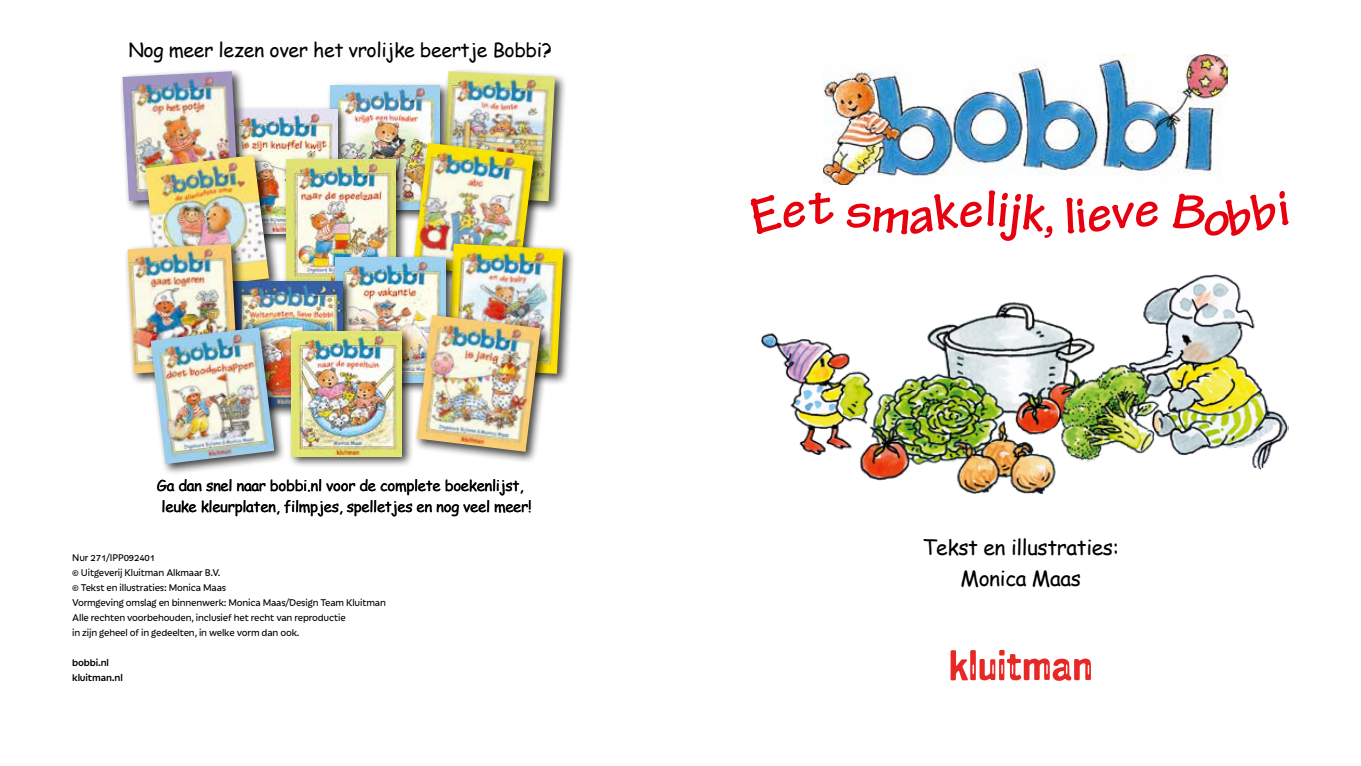
<style>
.page{position:relative;width:1361px;height:766px;background:#fff}
.page>*{position:absolute;margin:0;border:0;box-sizing:border-box;transform-origin:0 0}
.t1{font:21px/31.5px "Comic Sans MS";letter-spacing:-.02em;color:#000;text-align:center}
.t2{font:19.5px "Comic Sans MS";letter-spacing:-.02em;color:#000}
.t3{font:15px/21px "Comic Sans MS";letter-spacing:-.02em;color:#000;text-align:center}
.t4{font:10.5px/15px "Iskra";letter-spacing:-.015em;color:#000}
.t5{font:500 10.5px/15px "Iskra";letter-spacing:-.015em;color:#000}
</style>
<div class="page">
<div style="left:438px;top:68px;width:129px;height:145px;background:#000;opacity:.75"></div>
<img style="left:442px;top:71px;width:113px;height:130px">
<div style="left:326px;top:81px;width:126px;height:141px;background:#000;opacity:.75"></div>
<img style="left:330px;top:85px;width:109px;height:124px">
<div style="left:223px;top:105px;width:126px;height:141px;background:#000;opacity:.75"></div>
<img style="left:251px;top:109px;width:86px;height:124px">
<div style="left:119px;top:68px;width:132px;height:145px;background:#000;opacity:.75"></div>
<img style="left:122px;top:71px;width:116px;height:130px">
<div style="left:282px;top:155px;width:126px;height:141px;background:#000;opacity:.75"></div>
<img style="left:286px;top:159px;width:110px;height:118px">
<div style="left:141px;top:151px;width:140px;height:152px;background:#000;opacity:.75"></div>
<img style="left:145px;top:155px;width:124px;height:122px">
<div style="left:409px;top:140px;width:137px;height:151px;background:#000;opacity:.75"></div>
<img style="left:413px;top:143px;width:121px;height:110px">
<div style="left:444px;top:240px;width:131px;height:146px;background:#000;opacity:.75"></div>
<img style="left:447px;top:243px;width:116px;height:130px">
<div style="left:332px;top:253px;width:126px;height:141px;background:#000;opacity:.75"></div>
<img style="left:336px;top:257px;width:109px;height:70px">
<div style="left:229px;top:277px;width:125px;height:141px;background:#000;opacity:.75"></div>
<img style="left:249px;top:281px;width:93px;height:125px">
<div style="left:124px;top:240px;width:125px;height:145px;background:#000;opacity:.75"></div>
<img style="left:128px;top:244px;width:109px;height:129px">
<div style="left:287px;top:327px;width:127px;height:141px;background:#000;opacity:.75"></div>
<img style="left:291px;top:331px;width:110px;height:125px">
<div style="left:147px;top:324px;width:139px;height:151px;background:#000;opacity:.75"></div>
<img style="left:151px;top:327px;width:123px;height:137px">
<div style="left:413px;top:311px;width:139px;height:153px;background:#000;opacity:.75"></div>
<img style="left:417px;top:315px;width:124px;height:136px">
<img style="left:823px;top:55px;width:404px;height:130px">
<svg style="left:950px;top:649px;width:141px;height:31px"></svg>
<img style="left:761px;top:274px;width:527px;height:219px">
<h2 class="t2" style="left:128px;top:36px;width:425px">Nog meer lezen over het vrolijke beertje Bobbi?</h2>
<h3 class="t3" style="left:157px;top:474px;width:376px">Ga dan snel naar bobbi.nl voor de complete boekenlijst, leuke kleurplaten, filmpjes, spelletjes en nog veel meer!</h3>
<p class="t4" style="left:72px;top:549px;width:315px">Nur 271/IPP092401<br>© Uitgeverij Kluitman Alkmaar B.V.<br>© Tekst en illustraties: Monica Maas<br>Vormgeving omslag en binnenwerk: Monica Maas/Design Team Kluitman Alle rechten voorbehouden, inclusief het recht van reproductie<br>in zijn geheel of in gedeelten, in welke vorm dan ook.</p>
<p class="t5" style="left:72px;top:654px;width:52px">bobbi.nl kluitman.nl</p>
<h1 class="t1" style="left:922px;top:530px;width:198px">Tekst en illustraties:<br>Monica Maas</h1>
</div>
